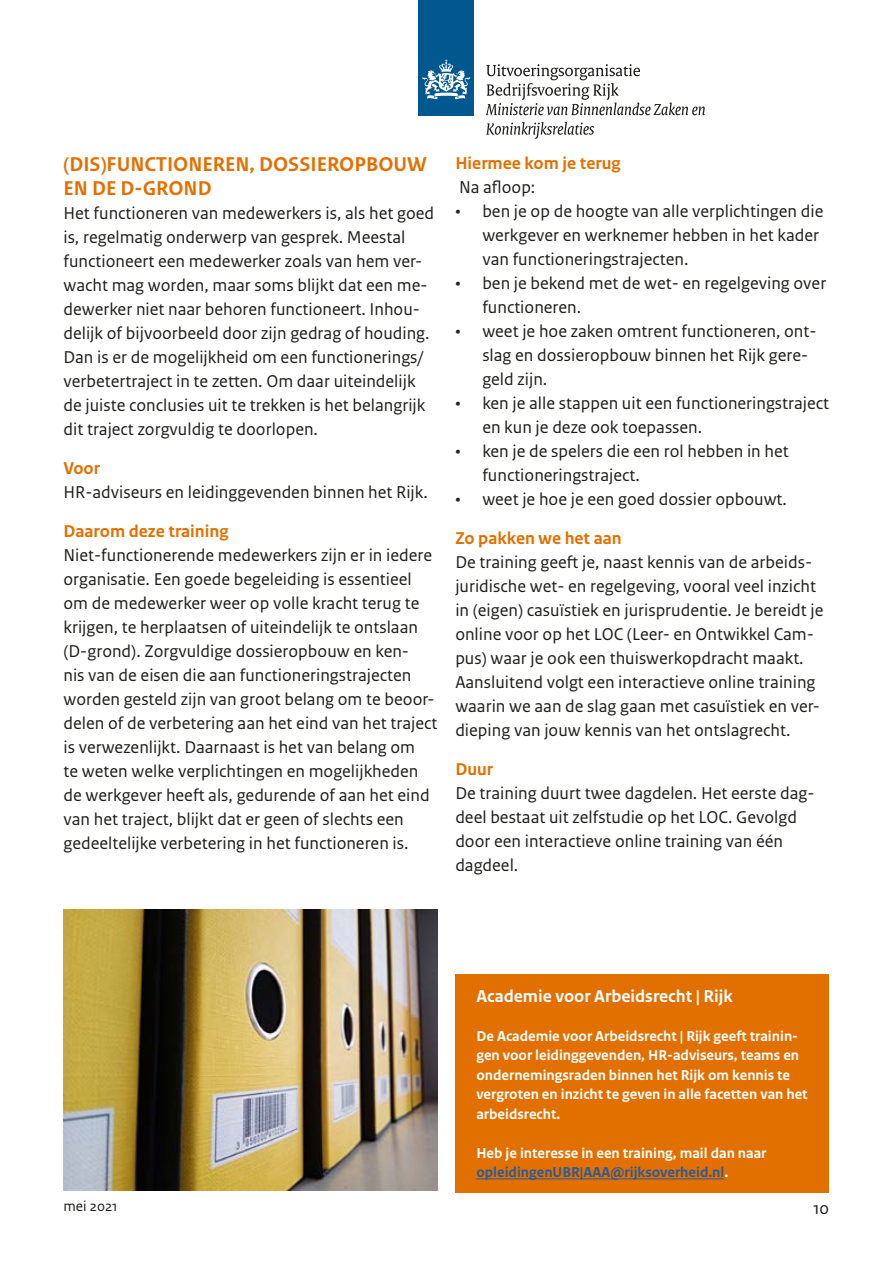
<style>
.page{position:relative;width:893px;height:1263px;background:#fff}
.page>*{position:absolute;margin:0;border:0;box-sizing:border-box;transform-origin:0 0}
.t1{font:700 21px/24px "Rijksoverheid Sans Text";color:#e27000}
.t2{font:18px/24px "Rijksoverheid Sans Text";color:#1d1d1b}
.t3{font:700 18px "Rijksoverheid Sans Text";color:#e27000}
.t4{font:700 18px "Rijksoverheid Sans Text";color:#fff}
.t5{font:700 15px/19.5px "Rijksoverheid Sans Text";color:#fff}
.t6{font:15px "Rijksoverheid Sans Text";color:#1d1d1b}
.s1{color:#275b9b}
</style>
<div class="page">
<img style="left:63px;top:909px;width:374px;height:281px">
<div style="left:418px;top:0;width:56px;height:115px;background:#00588e"></div>
<svg style="left:422px;top:59px;width:48px;height:41px"></svg>
<svg style="left:486px;top:64px;width:219px;height:51px"></svg>
<svg style="left:486px;top:122px;width:108px;height:17px"></svg>
<div style="left:455px;top:974px;width:374px;height:44px;background:#e27000"></div>
<div style="left:455px;top:1016px;width:374px;height:118px;background:#e27000"></div>
<div style="left:455px;top:1133px;width:374px;height:40px;background:#e27000"></div>
<div style="left:455px;top:1152px;width:374px;height:41px;background:#e27000"></div>
<hr style="left:476px;top:1178px;width:248px;height:1px;background:#275b9b">
<p class="t1" style="left:63px;top:153px;width:365px">(DIS)FUNCTIONEREN, DOSSIEROPBOUW<br>EN DE D-GROND</p>
<p class="t2" style="left:63px;top:202px;width:372px">Het functioneren van medewerkers is, als het goed is, regelmatig onderwerp van gesprek. Meestal functioneert een medewerker zoals van hem ver&shy;wacht mag worden, maar soms blijkt dat een me&shy;dewerker niet naar behoren functioneert. Inhou&shy;delijk of bijvoorbeeld door zijn gedrag of houding.<br>Dan is er de mogelijkheid om een functionerings/ verbetertraject in te zetten. Om daar uiteindelijk de juiste conclusies uit te trekken is het belangrijk dit traject zorgvuldig te doorlopen.</p>
<p class="t3" style="left:63px;top:458px;width:38px">Voor</p>
<p class="t2" style="left:63px;top:480px;width:366px">HR-adviseurs en leidinggevenden binnen het Rijk.</p>
<p class="t3" style="left:63px;top:521px;width:167px">Daarom deze training</p>
<p class="t2" style="left:63px;top:543px;width:375px">Niet-functionerende medewerkers zijn er in iedere organisatie. Een goede begeleiding is essentieel om de medewerker weer op volle kracht terug te krijgen, te herplaatsen of uiteindelijk te ontslaan (D-grond). Zorgvuldige dossieropbouw en ken-<br>nis van de eisen die aan functioneringstrajecten worden gesteld zijn van groot belang om te beoor&shy;delen of de verbetering aan het eind van het traject is verwezenlijkt. Daarnaast is het van belang om<br>te weten welke verplichtingen en mogelijkheden de werkgever heeft als, gedurende of aan het eind van het traject, blijkt dat er geen of slechts een gedeeltelijke verbetering in het functioneren is.</p>
<p class="t3" style="left:455px;top:153px;width:167px">Hiermee kom je terug</p>
<p class="t2" style="left:459px;top:175px;width:78px">Na afloop:</p>
<p class="t2" style="left:482px;top:199px;width:343px;text-indent:-27px">• ben je op de hoogte van alle verplichtingen die werkgever en werknemer hebben in het kader van functioneringstrajecten.</p>
<p class="t2" style="left:482px;top:271px;width:345px;text-indent:-27px">• ben je bekend met de wet- en regelgeving over functioneren.</p>
<p class="t2" style="left:482px;top:319px;width:336px;text-indent:-27px">• weet je hoe zaken omtrent functioneren, ont&shy;slag en dossieropbouw binnen het Rijk gere&shy;geld zijn.</p>
<p class="t2" style="left:482px;top:391px;width:348px;text-indent:-27px">• ken je alle stappen uit een functioneringstraject en kun je deze ook toepassen.</p>
<p class="t2" style="left:482px;top:439px;width:308px;text-indent:-27px">• ken je de spelers die een rol hebben in het functioneringstraject.</p>
<p class="t2" style="left:455px;top:487px;width:333px">• weet je hoe je een goed dossier opbouwt.</p>
<p class="t3" style="left:455px;top:527px;width:168px">Zo pakken we het aan</p>
<p class="t2" style="left:455px;top:550px;width:370px">De training geeft je, naast kennis van de arbeids&shy;juridische wet- en regelgeving, vooral veel inzicht in (eigen) casuïstiek en jurisprudentie. Je bereidt je online voor op het LOC (Leer- en Ontwikkel Cam&shy;pus) waar je ook een thuiswerkopdracht maakt.<br>Aansluitend volgt een interactieve online training waarin we aan de slag gaan met casuïstiek en ver&shy;dieping van jouw kennis van het ontslagrecht.</p>
<p class="t3" style="left:455px;top:758px;width:39px">Duur</p>
<p class="t2" style="left:455px;top:781px;width:361px">De training duurt twee dagdelen. Het eerste dag&shy;deel bestaat uit zelfstudie op het LOC. Gevolgd door een interactieve online training van één dagdeel.</p>
<p class="t4" style="left:476px;top:986px;width:258px">Academie voor Arbeidsrecht | Rijk</p>
<p class="t5" style="left:476px;top:1026px;width:333px">De Academie voor Arbeidsrecht | Rijk geeft trainin&shy;gen voor leidinggevenden, HR-adviseurs, teams en ondernemingsraden binnen het Rijk om kennis te vergroten en inzicht te geven in alle facetten van het arbeidsrecht.</p>
<p class="t5" style="left:476px;top:1143px;width:292px">Heb je interesse in een training, mail dan naar <span class="s1">opleidingenUBR|AAA@rijksoverheid.nl</span>.</p>
<p class="t6" style="left:63px;top:1198px;width:56px">mei 2021</p>
<p class="t2" style="left:813px;top:1196px;width:18px">10</p>
</div>
